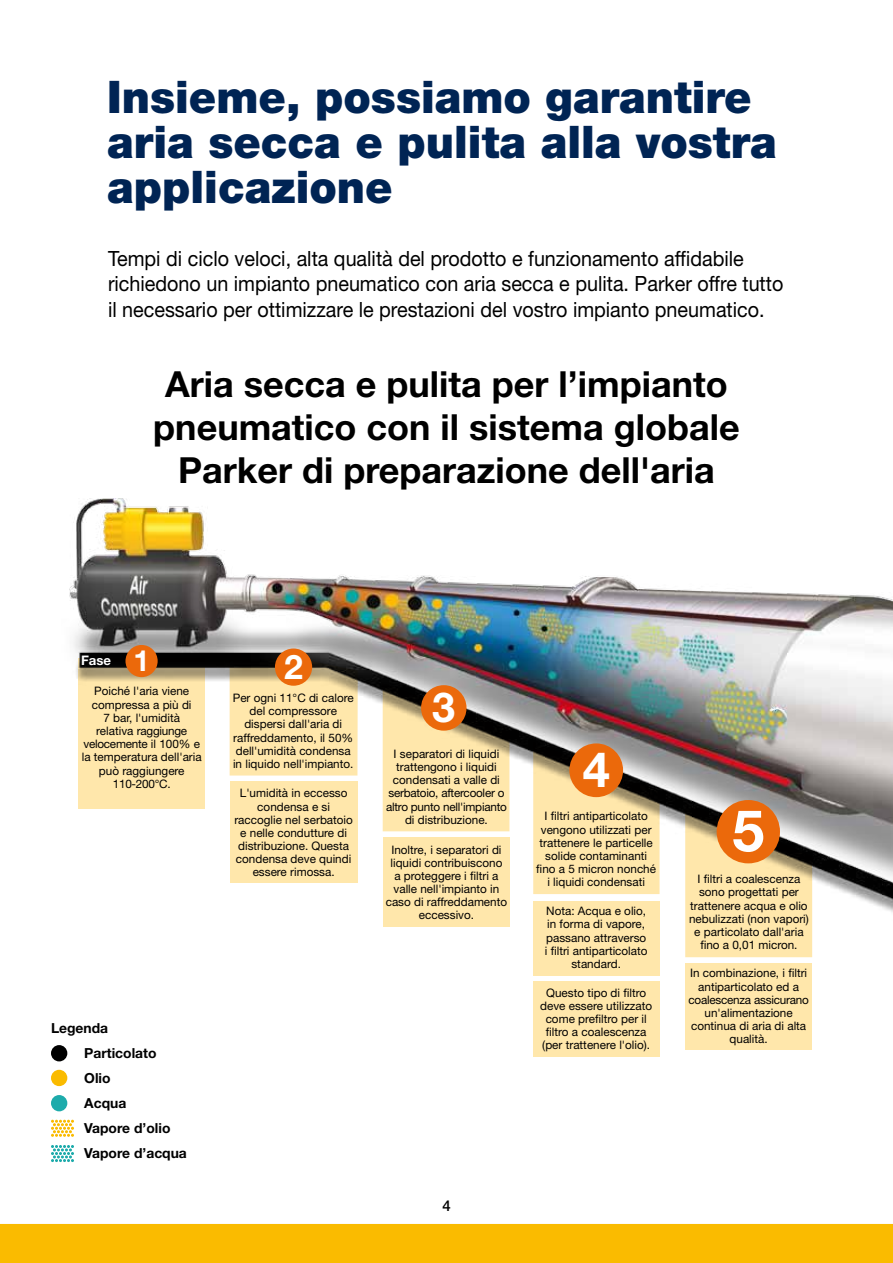
<style>
.page{position:relative;width:893px;height:1263px;background:#fff}
.page>*{position:absolute;margin:0;border:0;box-sizing:border-box;transform-origin:0 0}
.t1{font:700 57.6px "Helvetica Neue LT Std";color:#fff}
.t2{font:700 48.9px "Helvetica Neue LT Std";color:#fff}
.t3{font:900 45px/45px "Helvetica Neue LT Std";color:#002454}
.t4{font:700 41.4px "Helvetica Neue LT Std";color:#fff}
.t5{font:700 36px/43.2px "Helvetica Neue LT Std";color:#000;text-align:center}
.t6{font:700 33.9px "Helvetica Neue LT Std";color:#fff}
.t7{font:21px/25.2px "Helvetica Neue LT Std";color:#000;scale:.94 1}
.t8{font:500 15px "Helvetica Neue LT Std";color:#000}
.t9{font:700 13.8px/24.9px "Helvetica Neue LT Std";color:#000}
.t10{font:700 13.2px "Helvetica Neue LT Std";color:#fff}
.t11{font:11.7px/13.2px "Helvetica Neue LT Std";color:#000;text-align:center}
.s1{font-size:29.25px}
</style>
<div class="page">
<div style="left:0;top:1224px;width:893px;height:39px;background:#fabb00"></div>
<svg style="left:51px;top:1145px;width:10px;height:17px"></svg>
<svg style="left:51px;top:1120px;width:10px;height:17px"></svg>
<div style="left:51px;top:1095px;width:16px;height:16px;background:#1dabab;border-radius:50%"></div>
<div style="left:51px;top:1070px;width:16px;height:16px;background:#fabb00;border-radius:50%"></div>
<div style="left:51px;top:1045px;width:16px;height:16px;background:#000;border-radius:50%"></div>
<img style="left:61px;top:499px;width:832px;height:663px">
<div style="left:125px;top:645px;width:33px;height:32px;background:#eb690b;border-radius:50%"></div>
<div style="left:275px;top:648px;width:37px;height:38px;background:#eb690b;border-radius:50%"></div>
<div style="left:421px;top:685px;width:46px;height:46px;background:#eb690b;border-radius:50%"></div>
<div style="left:569px;top:743px;width:54px;height:54px;background:#eb690b;border-radius:50%"></div>
<div style="left:717px;top:800px;width:63px;height:63px;background:#eb690b;border-radius:50%"></div>
<h3 class="t3" style="left:107px;top:74px;width:671px">Insieme, possiamo garantire aria secca e pulita alla vostra applicazione</h3>
<h3 class="t7" style="left:108px;top:246px;width:720px">Tempi di ciclo veloci, alta qualità del prodotto e funzionamento affidabile richiedono un impianto pneumatico con aria secca e pulita. Parker offre tutto il necessario per ottimizzare le prestazioni del vostro impianto pneumatico.</h3>
<h3 class="t5" style="left:153px;top:362px;width:588px">Aria secca e pulita per l’impianto pneumatico con il sistema globale<br>Parker di preparazione dell'aria</h3>
<p class="t10" style="left:81px;top:652px;width:70px">Fase <span class="s1">1</span></p>
<h3 class="t6" style="left:284px;top:645px;width:20px">2</h3>
<p class="t11" style="left:82px;top:684px;width:121px">Poiché l'aria viene compressa a più di<br>7 bar, l'umidità<br>relativa raggiunge velocemente il 100% e la temperatura dell'aria può raggiungere<br>110-200°C.</p>
<p class="t11" style="left:233px;top:691px;width:122px">Per ogni 11°C di calore del compressore dispersi dall'aria di raffreddamento, il 50% dell'umidità condensa in liquido nell'impianto.</p>
<p class="t11" style="left:234px;top:786px;width:120px">L'umidità in eccesso condensa e si raccoglie nel serbatoio e nelle condutture di distribuzione. Questa condensa deve quindi essere rimossa.</p>
<p class="t9" style="left:84px;top:1015px;width:104px;text-indent:-33px">Legenda<br>Particolato<br>Olio<br>Acqua<br>Vapore d’olio<br>Vapore d’acqua</p>
<h3 class="t4" style="left:432px;top:681px;width:24px">3</h3>
<p class="t11" style="left:386px;top:747px;width:122px">I separatori di liquidi trattengono i liquidi condensati a valle di serbatoio, aftercooler o altro punto nell'impianto di distribuzione.</p>
<p class="t11" style="left:386px;top:843px;width:123px">Inoltre, i separatori di liquidi contribuiscono<br>a proteggere i filtri a valle nell'impianto in caso di raffreddamento eccessivo.</p>
<h2 class="t2" style="left:583px;top:739px;width:29px">4</h2>
<p class="t11" style="left:536px;top:809px;width:121px">I filtri antiparticolato vengono utilizzati per trattenere le particelle solide contaminanti fino a 5 micron nonché i liquidi condensati</p>
<p class="t11" style="left:545px;top:904px;width:104px">Nota: Acqua e olio, in forma di vapore, passano attraverso i filtri antiparticolato standard.</p>
<p class="t11" style="left:540px;top:986px;width:114px">Questo tipo di filtro deve essere utilizzato come prefiltro per il filtro a coalescenza (per trattenere l'olio).</p>
<p class="t8" style="left:442px;top:1196px;width:10px">4</p>
<h1 class="t1" style="left:732px;top:795px;width:34px">5</h1>
<p class="t11" style="left:689px;top:872px;width:121px">I filtri a coalescenza sono progettati per trattenere acqua e olio nebulizzati (non vapori) e particolato dall'aria fino a 0,01 micron.</p>
<p class="t11" style="left:688px;top:966px;width:122px">In combinazione, i filtri antiparticolato ed a coalescenza assicurano un'alimentazione continua di aria di alta qualità.</p>
</div>
